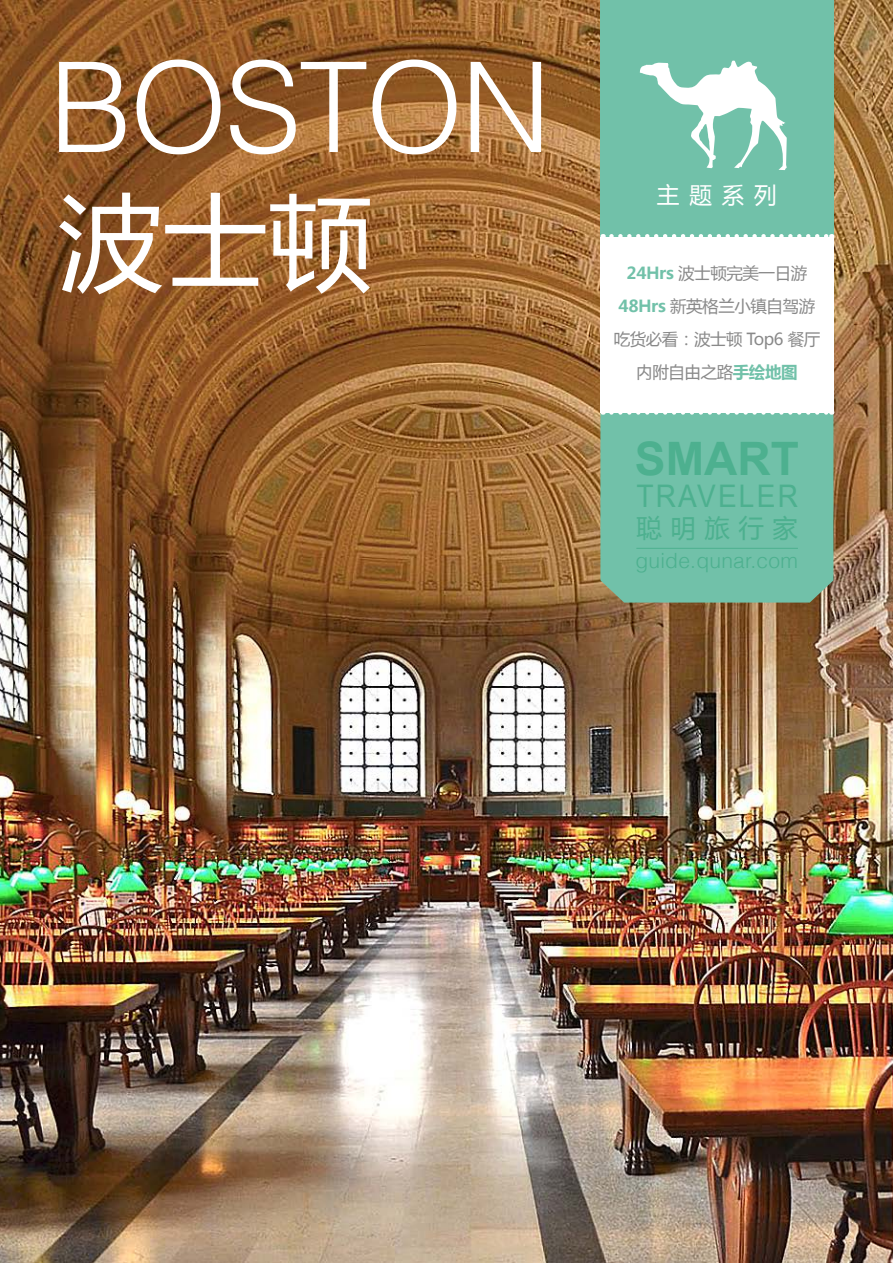
<style>
.page{position:relative;width:893px;height:1263px;background:#fff}
.page>*{position:absolute;margin:0;border:0;box-sizing:border-box;transform-origin:0 0}
.t1{font:300 125.1px "Helvetica";letter-spacing:-.02em;color:#fff}
.t2{font:105px "Microsoft Ya Hei";color:#fff}
.t3{font:700 46.05px "Arial";color:#4db08f}
.t4{font:31.05px "Arial Narrow";letter-spacing:.065em;color:#4db08f;scale:1.1 1}
.t5{font:25.35px "Microsoft Ya Hei";letter-spacing:.34em;color:#4db08f}
.t6{font:22.8px "Microsoft Ya Hei";color:#fff}
.t7{font:300 21px "Helvetica";letter-spacing:.01em;color:#4db08f}
.t8{font:16.5px/33px "Microsoft Ya Hei";letter-spacing:-.025em;color:#898989;text-align:center}
.s1{font-weight:700;color:#71c1a9}
</style>
<div class="page">
<img style="left:0;top:0;width:893px;height:1263px">
<div style="left:600px;top:234px;width:233px;height:178px;background:#fff"></div>
<div style="left:600px;top:0;width:233px;height:236px;background:#71c1a9"></div>
<svg style="left:640px;top:61px;width:147px;height:109px"></svg>
<svg style="left:611px;top:234px;width:221px;height:3px"></svg>
<div style="left:600px;top:412px;width:233px;height:191px;background:#71c1a9"></div>
<p class="t1" style="left:49px;top:7px;width:504px">BOSTON</p>
<p class="t2" style="left:58px;top:171px;width:316px">波士顿</p>
<p class="t6" style="left:657px;top:179px;width:121px">主题系列</p>
<p class="t8" style="left:614px;top:256px;width:208px"><span class="s1">24Hrs</span> 波士顿完美一日游<br><span class="s1">48Hrs</span> 新英格兰小镇自驾游吃货必看：波士顿 Top6 餐厅内附自由之路<span class="s1">手绘地图</span></p>
<p class="t3" style="left:635px;top:429px;width:165px">SMART</p>
<p class="t5" style="left:636px;top:511px;width:163px">聪明旅行家</p>
<p class="t4" style="left:636px;top:473px;width:148px">TRAVELER</p>
<p class="t7" style="left:635px;top:544px;width:164px">guide.qunar.com</p>
</div>
